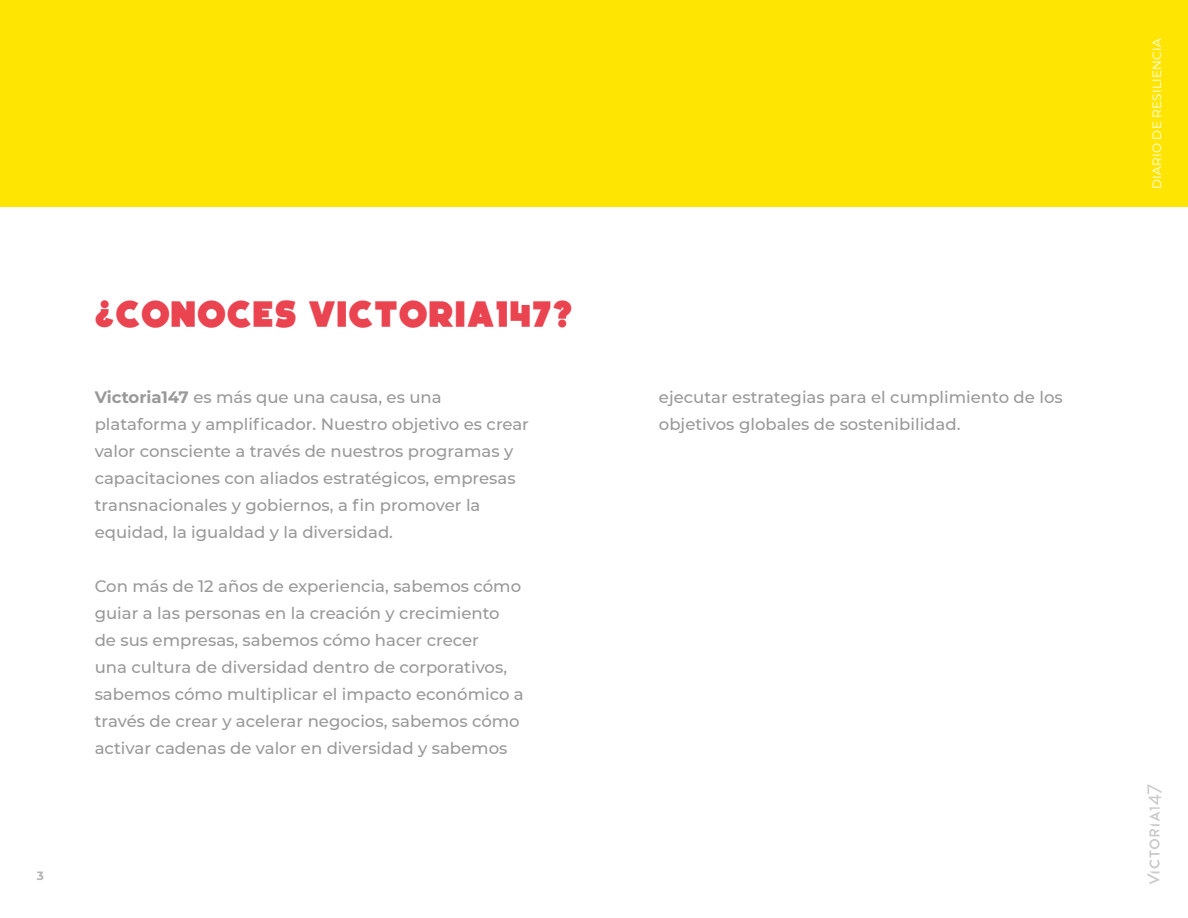
<style>
.page{position:relative;width:1188px;height:918px;background:#fff}
.page>*{position:absolute;margin:0;border:0;box-sizing:border-box;transform-origin:0 0}
.t1{font:37.5px "Boldfinger";letter-spacing:.03em;color:#ea4450}
.t2{font:500 16.5px/27px "Montserrat";color:#999}
.t3{font:12px "Montserrat";letter-spacing:.02em;color:#fff}
.t4{font:700 12px "Montserrat";color:#b3b3b3}
.s1{font-weight:700}
</style>
<div class="page">
<svg style="left:1147px;top:785px;width:15px;height:99px"></svg>
<div style="left:0;top:0;width:1188px;height:206px;background:#ffe501"></div>
<p class="t4" style="left:37px;top:867px;width:9px">3</p>
<h1 class="t1" style="left:95px;top:293px;width:480px">¿CONOCES VICTORIA147?</h1>
<p class="t2" style="left:95px;top:383px;width:436px"><span class="s1">Victoria147</span> es más que una causa, es una plataforma y amplificador. Nuestro objetivo es crear valor consciente a través de nuestros programas y capacitaciones con aliados estratégicos, empresas transnacionales y gobiernos, a fin promover la equidad, la igualdad y la diversidad.</p>
<p class="t2" style="left:95px;top:572px;width:431px">Con más de 12 años de experiencia, sabemos cómo guiar a las personas en la creación y crecimiento de sus empresas, sabemos cómo hacer crecer<br>una cultura de diversidad dentro de corporativos, sabemos cómo multiplicar el impacto económico a través de crear y acelerar negocios, sabemos cómo activar cadenas de valor en diversidad y sabemos</p>
<p class="t2" style="left:659px;top:383px;width:405px">ejecutar estrategias para el cumplimiento de los objetivos globales de sostenibilidad.</p>
<p class="t3" style="left:1149px;top:189px;width:152px;rotate:-90deg">DIARIO DE RESILIENCIA</p>
</div>
